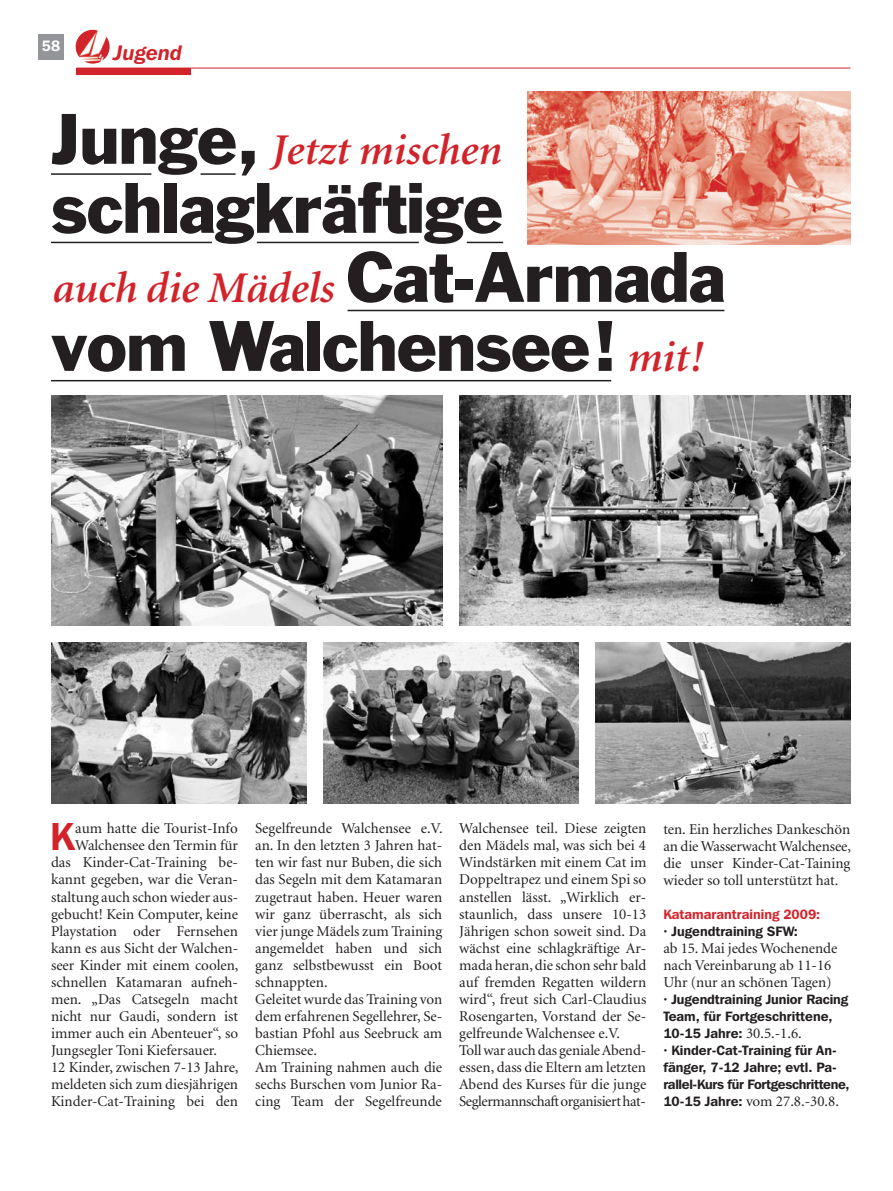
<style>
.page{position:relative;width:893px;height:1191px;background:#fff}
.page>*{position:absolute;margin:0;border:0;box-sizing:border-box;transform-origin:0 0}
.t1{font:65.85px "Franklin Gothic Roman";letter-spacing:-.015em;color:#231f20}
.t2{font:italic 600 43.95px "Minion";color:#d2232a}
.t3{font:600 38.85px "Franklin Gothic IT Cby BT";color:#d2232a}
.t4{font:italic 600 21px "Franklin Gothic IT Cby BT";color:#d2232a}
.t5{font:15px/17px "Minion";color:#231f20}
.t6{font:600 15px "Franklin Gothic IT Cby BT";color:#fff}
.t7{font:600 13.5px/17px "Franklin Gothic IT Cby BT";color:#231f20}
.t8{font:600 13.5px "Franklin Gothic IT Cby BT";color:#d2232a}
.s1{font-family:"Franklin Gothic Roman";font-weight:400;font-style:normal;font-size:65.85px;color:#231f20}
.s2{font-family:"Minion";font-weight:600;font-style:italic;font-size:43.95px;color:#d2232a}
.s3{font-family:"Minion";font-weight:400;font-size:15px}
.s4{font-family:"Franklin Gothic IT Cby BT";font-weight:600;font-size:13.5px}
</style>
<div class="page">
<img style="left:76px;top:30px;width:34px;height:34px;border-radius:50%">
<div style="left:77px;top:68px;width:114px;height:6px;background:#d2232a"></div>
<hr style="left:77px;top:68px;width:773px;height:1px;background:#d2232a">
<div style="left:38px;top:34px;width:26px;height:26px;background:#939598"></div>
<hr style="left:51px;top:173px;width:100px;height:2px;background:#231f20">
<hr style="left:51px;top:242px;width:161px;height:1px;background:#231f20">
<hr style="left:348px;top:310px;width:376px;height:1px;background:#231f20">
<hr style="left:51px;top:380px;width:560px;height:1px;background:#231f20">
<hr style="left:201px;top:173px;width:35px;height:2px;background:#231f20">
<hr style="left:257px;top:242px;width:162px;height:1px;background:#231f20">
<hr style="left:467px;top:242px;width:36px;height:1px;background:#231f20">
<img style="left:527px;top:91px;width:323px;height:153px">
<img style="left:51px;top:395px;width:391px;height:230px">
<img style="left:459px;top:395px;width:391px;height:230px">
<img style="left:51px;top:642px;width:255px;height:162px">
<img style="left:323px;top:642px;width:255px;height:162px">
<img style="left:595px;top:642px;width:255px;height:162px">
<p class="t6" style="left:42px;top:40px;width:20px">58</p>
<h3 class="t4" style="left:113px;top:45px;width:70px">Jugend</h3>
<h2 class="t2" style="left:51px;top:133px;width:451px"><span class="s1">Junge,</span> Jetzt mischen</h2>
<h1 class="t1" style="left:51px;top:183px;width:454px">schlagkräftige</h1>
<h2 class="t2" style="left:51px;top:271px;width:676px">auch die Mädels <span class="s1">Cat-Armada</span></h2>
<h1 class="t1" style="left:51px;top:321px;width:652px">vom Walchensee! <span class="s2">mit!</span></h1>
<h3 class="t3" style="left:50px;top:823px;width:26px">K</h3>
<p class="t5" style="left:75px;top:821px;width:164px">aum hatte die Tourist-Info</p>
<p class="t5" style="left:75px;top:838px;width:164px">Walchensee den Termin für</p>
<p class="t5" style="left:51px;top:855px;width:189px">das Kinder-Cat-Training be-</p>
<p class="t5" style="left:51px;top:872px;width:189px">kannt gegeben, war die Veran-</p>
<p class="t5" style="left:51px;top:889px;width:189px">staltung auch schon wieder aus-</p>
<p class="t5" style="left:51px;top:906px;width:189px">gebucht! Kein Computer, keine</p>
<p class="t5" style="left:51px;top:923px;width:189px">Playstati on oder Fernsehen</p>
<p class="t5" style="left:51px;top:940px;width:189px">kann es aus Sicht der Walchen-</p>
<p class="t5" style="left:51px;top:957px;width:189px">seer Kinder mit einem coolen,</p>
<p class="t5" style="left:51px;top:974px;width:189px">schnellen Katamaran aufneh-</p>
<p class="t5" style="left:51px;top:991px;width:189px">men. „Das Catsegeln macht</p>
<p class="t5" style="left:51px;top:1008px;width:189px">nicht nur Gaudi, sondern ist</p>
<p class="t5" style="left:51px;top:1025px;width:189px">immer auch ein Abenteuer“, so</p>
<p class="t5" style="left:51px;top:1042px;width:168px">Jungsegler Toni Kiefersauer.</p>
<p class="t5" style="left:51px;top:1059px;width:189px">12 Kinder, zwischen 7-13 Jahre,</p>
<p class="t5" style="left:51px;top:1076px;width:189px">meldeten sich zum diesjährigen</p>
<p class="t5" style="left:51px;top:1093px;width:189px">Kinder-Cat-Training bei den</p>
<p class="t5" style="left:255px;top:821px;width:189px">Segelfreunde Walchensee e.V. an. In den letzten 3 Jahren hat&shy;ten wir fast nur Buben, die sich das Segeln mit dem Katamaran zugetraut haben. Heuer waren wir ganz überrascht, als sich vier junge Mädels zum Training angemeldet haben und sich ganz selbstbewusst ein Boot schnappten.<br>Geleitet wurde das Training von dem erfahrenen Segellehrer, Se&shy;bastian Pfohl aus Seebruck am<br>Chiemsee.<br>Am Training nahmen auch die sechs Burschen vom Junior Ra&shy;cing Team der Segelfreunde</p>
<p class="t5" style="left:459px;top:821px;width:189px">Walchensee teil. Diese zeigten den Mädels mal, was sich bei 4<br>Windstärken mit einem Cat im<br>Doppeltrapez und einem Spi so anstellen lässt. „Wirklich er&shy;staunlich, dass unsere 10-13<br>Jährigen schon soweit sind. Da wächst eine schlagkräftige Ar&shy;mada heran, die schon sehr bald auf fremden Regatten wildern wird“, freut sich Carl-Claudius<br>Rosengarten, Vorstand der Se&shy;gelfreunde Walchensee e.V.<br>Toll war auch das genialeAbend - essen, dass die Eltern am letzten<br>Abend des Kurses für die junge<br>Seg lermannschaftorganisierthat-</p>
<p class="t5" style="left:663px;top:821px;width:189px;text-align:justify">ten. Ein herzliches Dankeschön an die Wasserwacht Walchensee, die unser Kinder-Cat-Taining wieder so toll unterstützt hat.</p>
<p class="t8" style="left:663px;top:909px;width:158px">Katamarantraining 2009:</p>
<p class="t7" style="left:663px;top:923px;width:136px">· Jugendtraining SFW:</p>
<p class="t5" style="left:663px;top:940px;width:175px">ab 15. Mai jedes Wochen ende nach Vereinbarung ab 11-16<br>Uhr (nur an schönen Tagen)</p>
<p class="t7" style="left:663px;top:992px;width:188px">· Jugendtraining Junior Racing<br>Team, für Fortgeschrittene,<br>10-15 Jahre: <span class="s3">30.5.-1.6.<br></span>· Kinder-Cat-Training für An&shy;fänger, 7-12 Jahre; evtl. Pa&shy;rallel-Kurs für Fortgeschrittene,</p>
<p class="t5" style="left:663px;top:1093px;width:177px"><span class="s4">10-15 Jahre:</span> vom 27.8.-30.8.</p>
</div>
